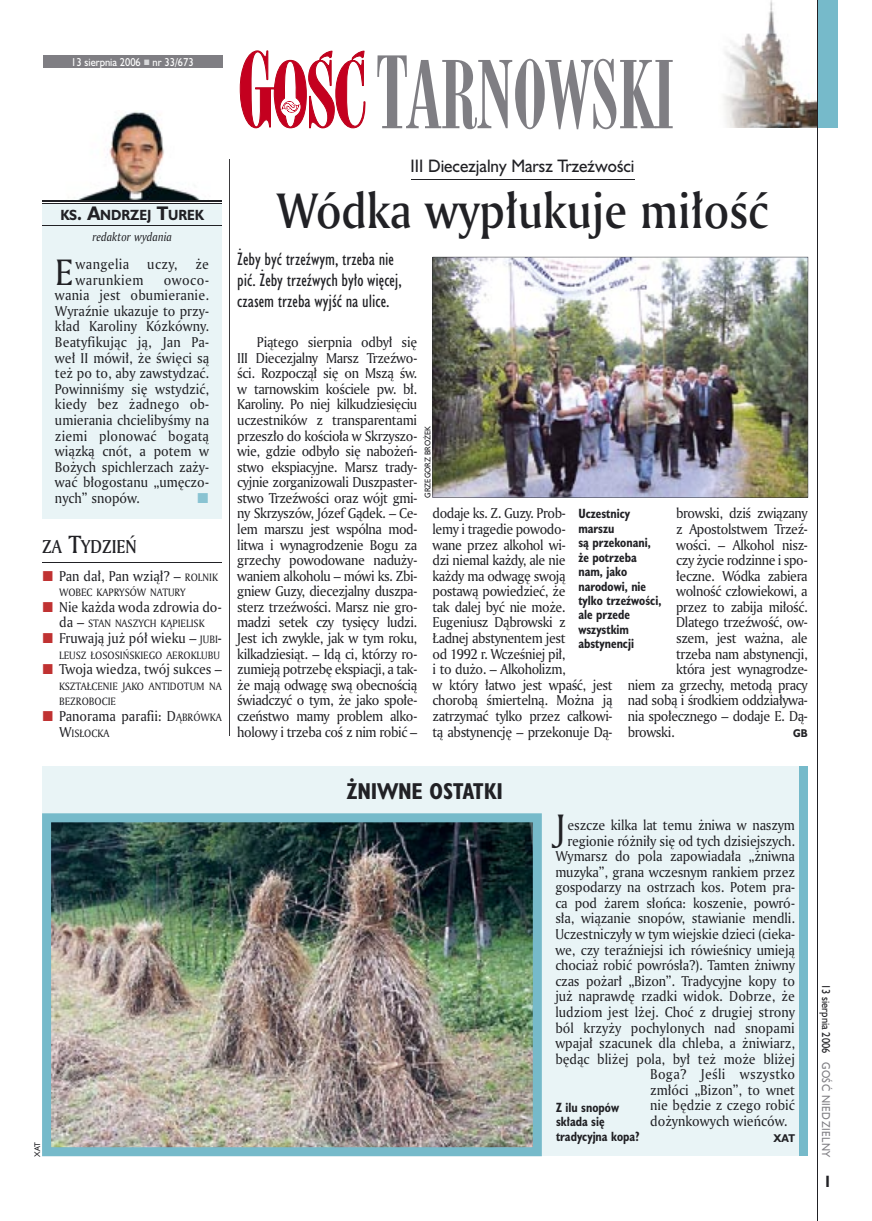
<style>
.page{position:relative;width:872px;height:1221px;background:#fff}
.page>*{position:absolute;margin:0;border:0;box-sizing:border-box;transform-origin:0 0}
.t1{font:90px "Modern 735 PL";color:#7f7e83;scale:.9 1}
.t2{font:48px "Amerigo Md PL";color:#212125;scale:.9 1}
.t3{font:35.55px "Amerigo PL";color:#212125;scale:.94 1}
.t4{font:700 21px "Humanst 521 Cn PL";color:#212125}
.t5{font:18px "Amerigo Md PL";color:#212125;scale:.9 1}
.t6{font:16.5px/21px "Humanst 521 Cn PL";color:#212125}
.t7{font:16.5px "Humanst 521 PL";color:#212125;scale:.94 1}
.t8{font:700 15px "Humanst 521 Cn PL";color:#212125;scale:.94 1}
.t9{font:13.8px/15.6px "Amerigo PL";letter-spacing:-.01em;color:#212125;text-align:justify;scale:.94 1}
.t10{font:13.8px/15.6px "Amerigo PL";letter-spacing:-.03em;color:#212125;scale:.94 1}
.t11{font:13.8px "Amerigo PL";letter-spacing:.01em;color:#212125;scale:.94 1}
.t12{font:13.8px "Amerigo PL";letter-spacing:.02em;color:#212125;scale:.94 1}
.t13{font:13.8px "Amerigo PL";letter-spacing:.035em;color:#212125;scale:.94 1}
.t14{font:13.8px "Amerigo PL";letter-spacing:.03em;color:#212125;scale:.94 1}
.t15{font:700 13.5px "Humanst 521 PL";color:#212125;scale:.9 1}
.t16{font:700 12.3px/14.4px "Humanst 521 Cn PL";color:#212125;scale:.94 1}
.t17{font:italic 11.7px "Amerigo PL";color:#212125;scale:.94 1}
.t18{font:10.5px "Humanst 521 PL";color:#fff;scale:.9 1}
.t19{font:10.5px "Humanst 521 PL";letter-spacing:.05em;color:#7f7e83;scale:.9 1}
.t20{font:10.5px "Humanst 521 PL";color:#212125;scale:.9 1}
.t21{font:10.35px/15.6px "Amerigo PL";color:#212125;scale:.94 1}
.t22{font:700 10.35px "Humanst 521 PL";color:#212125;scale:.9 1}
.t23{font:7.5px "Humanst 521 PL";color:#212125;scale:.94 1}
.s1{font-size:18px}
.s2{font-size:24px}
.s3{font-size:10.35px}
.s4{font-size:13.8px}
.s5{font-size:96px}
</style>
<div class="page">
<img style="left:723px;top:0;width:94px;height:127px">
<svg style="left:240px;top:50px;width:125px;height:78px"></svg>
<div style="left:43px;top:55px;width:179px;height:13px;background:#7f7e83"></div>
<div style="left:818px;top:0;width:19px;height:127px;background:#76baca"></div>
<hr style="left:817px;top:0;width:1px;height:1220px;background:#212125">
<div style="left:42px;top:203px;width:180px;height:315px;background:#e9f4f6"></div>
<div style="left:42px;top:766px;width:765px;height:389px;background:#e9f4f6"></div>
<img style="left:42px;top:813px;width:500px;height:343px">
<div style="left:799px;top:766px;width:8px;height:390px;background:#76baca"></div>
<hr style="left:42px;top:562px;width:180px;height:1px;background:#212125">
<img style="left:432px;top:257px;width:376px;height:240px">
<hr style="left:230px;top:159px;width:1px;height:576px;background:#3b3a3d">
<hr style="left:410px;top:179px;width:224px;height:1px;background:#212125">
<img style="left:42px;top:111px;width:180px;height:90px">
<hr style="left:42px;top:201px;width:180px;height:1px;background:#212125">
<hr style="left:42px;top:203px;width:180px;height:1px;background:#212125">
<hr style="left:42px;top:225px;width:180px;height:1px;background:#212125">
<p class="t18" style="left:71px;top:55px;width:138px">13 sierpnia 2006 nr 33/673</p>
<p class="t15" style="left:60px;top:206px;width:161px">KS<span class="s1">. A</span>NDRZEJ <span class="s1">T</span>UREK</p>
<p class="t17" style="left:92px;top:229px;width:86px">redaktor wydania</p>
<h3 class="t3" style="left:55px;top:248px;width:21px">E</h3>
<p class="t14" style="left:76px;top:255px;width:59px">wangelia</p>
<p class="t9" style="left:147px;top:256px;width:34px">uczy,</p>
<p class="t9" style="left:195px;top:256px;width:16px">że</p>
<p class="t13" style="left:76px;top:270px;width:74px">warunkiem</p>
<p class="t9" style="left:55px;top:271px;width:165px;text-indent:109px">owoco&shy;wania jest obumieranie.<br>Wyraźnie ukazuje to przy&shy;kład Karoliny Kózkówny.<br>Beatyfikując ją, Jan Pa&shy;weł II mówił, że święci są też po to, aby zawstydzać.<br>Powinniśmy się wstydzić, kiedy bez żadnego ob&shy;umierania chcielibyśmy na ziemi plonować bogatą wiązką cnót, a potem w Bożych spichlerzach zaży&shy;wać błogostanu „umęczo&shy;nych” snopów.</p>
<h3 class="t5" style="left:42px;top:534px;width:107px">ZA <span class="s2">T</span>YDZIEŃ</h3>
<p class="t9" style="left:59px;top:567px;width:170px">Pan dał, Pan wziął? – <span class="s3">ROLNIK</span></p>
<p class="t21" style="left:59px;top:584px;width:136px">WOBEC KAPRYSÓW NATURY</p>
<p class="t9" style="left:59px;top:598px;width:174px">Nie każda woda zdrowia do-</p>
<p class="t21" style="left:59px;top:615px;width:156px"><span class="s4">da –</span> STAN NASZYCH KĄPIELISK</p>
<p class="t9" style="left:59px;top:630px;width:175px">Fruwają już pół wieku – <span class="s3">JUBI</span>-</p>
<p class="t21" style="left:59px;top:646px;width:172px">LEUSZ ŁOSOSIŃSKIEGO AEROKLUBU</p>
<p class="t9" style="left:59px;top:661px;width:175px">Twoja wiedza, twój sukces –</p>
<p class="t21" style="left:59px;top:678px;width:175px">KSZTAŁCENIE JAKO ANTIDOTUM NA<br>BEZROBOCIE</p>
<p class="t9" style="left:59px;top:707px;width:175px">Panorama parafii: D<span class="s3">ĄBRÓWKA</span></p>
<p class="t21" style="left:59px;top:724px;width:55px"><span class="s4">W</span>ISŁOCKA</p>
<h1 class="t1" style="left:376px;top:40px;width:333px"><span class="s5">T</span>ARNOWSKI</h1>
<p class="t7" style="left:410px;top:155px;width:240px">III Diecezjalny Marsz Trzeźwości</p>
<h2 class="t2" style="left:276px;top:179px;width:548px">Wódka wypłukuje miłość</h2>
<p class="t6" style="left:237px;top:249px;width:166px">Żeby być trzeźwym, trzeba nie pić. Żeby trzeźwych było więcej, czasem trzeba wyjść na ulice.</p>
<p class="t9" style="left:237px;top:334px;width:193px;text-indent:20px">Piątego sierpnia odbył się III Diecezjalny Marsz Trzeźwo&shy;ści. Rozpoczął się on Mszą św. w tarnowskim kościele pw. bł.<br>Karoliny. Po niej kilkudziesięciu uczestników z transparentami przeszło do kościoła w Skrzyszo&shy;wie, gdzie odbyło się nabożeń&shy;stwo ekspiacyjne. Marsz trady&shy;cyjnie zorganizowali Duszpaster&shy;stwo Trzeźwości oraz wójt gmi&shy;ny Skrzyszów, Józef Gądek. – Ce&shy;lem marszu jest wspólna mod&shy;litwa i wynagrodzenie Bogu za grzechy powodowane naduży&shy;waniem alkoholu – mówi ks. Zbi&shy;gniew Guzy, diecezjalny duszpa&shy;sterz trzeźwości. Marsz nie gro&shy;madzi setek czy tysięcy ludzi.<br>Jest ich zwykle, jak w tym roku, kilkadziesiąt. – Idą ci, którzy ro&shy;zumieją potrzebę ekspiacji, a tak&shy;że mają odwagę swą obecnością świadczyć o tym, że jako społe&shy;czeństwo mamy problem alko&shy;holowy i trzeba coś z nim robić –</p>
<p class="t23" style="left:422px;top:497px;width:77px;rotate:-90deg">GRZEGORZ BROŻEK</p>
<p class="t10" style="left:432px;top:505px;width:193px">dodaje ks. Z. Guzy. Prob-<br>lemy i tragedie powodo-<br>wane przez alkohol wi-<br>dzi niemal każdy, ale nie<br>każdy ma odwagę swoją postawą powiedzieć, że<br>tak dalej być nie może.<br>Eugeniusz Dąbrowski z<br>Ładnej abstynentem jest<br>od 1992 r. Wcześniej pił,<br>i to dużo. – Alkoholizm,<br>w który łatwo jest wpaść, jest chorobą śmiertelną. Można ją zatrzymać tylko przez całkowi&shy;tą abstynencję – przekonuje Dą-</p>
<p class="t10" style="left:676px;top:505px;width:141px">browski, dziś związany</p>
<p class="t16" style="left:578px;top:506px;width:90px">Uczestnicy marszu<br>są przekonani, że potrzeba nam, jako narodowi, nie tylko trzeźwości, ale przede wszystkim abstynencji</p>
<p class="t10" style="left:676px;top:521px;width:141px">z Apostolstwem Trzeź-</p>
<p class="t10" style="left:676px;top:536px;width:141px">wości. – Alkohol nisz-</p>
<p class="t10" style="left:676px;top:552px;width:141px">czy życie rodzinne i spo-</p>
<p class="t10" style="left:676px;top:567px;width:141px">łeczne. Wódka zabiera</p>
<p class="t10" style="left:676px;top:583px;width:141px">wolność człowiekowi, a</p>
<p class="t10" style="left:676px;top:598px;width:141px">przez to zabija miłość.</p>
<p class="t10" style="left:676px;top:614px;width:141px">Dlatego trzeźwość, ow-</p>
<p class="t10" style="left:676px;top:630px;width:141px">szem, jest ważna, ale</p>
<p class="t10" style="left:676px;top:645px;width:141px">trzeba nam abstynencji,</p>
<p class="t10" style="left:676px;top:661px;width:141px">która jest wynagrodze-</p>
<p class="t10" style="left:628px;top:676px;width:193px">niem za grzechy, metodą pracy</p>
<p class="t10" style="left:628px;top:692px;width:193px">nad sobą i środkiem oddziaływa-</p>
<p class="t10" style="left:628px;top:707px;width:193px">nia społecznego – dodaje E. Dą-</p>
<p class="t10" style="left:628px;top:723px;width:51px">browski.</p>
<p class="t22" style="left:793px;top:725px;width:18px">GB</p>
<p class="t23" style="left:32px;top:1156px;width:17px;rotate:-90deg">XAT</p>
<h3 class="t4" style="left:347px;top:777px;width:157px">ŻNIWNE OSTATKI</h3>
<h3 class="t3" style="left:555px;top:803px;width:12px">J</h3>
<p class="t9" style="left:567px;top:816px;width:244px">eszcze kilka lat temu żniwa w naszym</p>
<p class="t9" style="left:567px;top:832px;width:244px">regionie różniły się od tych dzisiejszych.</p>
<p class="t9" style="left:555px;top:848px;width:256px">Wymarsz do pola zapowiadała „żniwna</p>
<p class="t9" style="left:555px;top:863px;width:256px">muzyka”, grana wczesnym rankiem przez</p>
<p class="t9" style="left:555px;top:879px;width:256px">gospodarzy na ostrzach kos. Potem pra-</p>
<p class="t9" style="left:555px;top:894px;width:256px">ca pod żarem słońca: koszenie, powró-</p>
<p class="t9" style="left:555px;top:910px;width:256px">sła, wiązanie snopów, stawianie mendli.</p>
<p class="t9" style="left:555px;top:925px;width:256px">Uczestniczyły w tym wiejskie dzieci (cieka-</p>
<p class="t9" style="left:555px;top:941px;width:256px">we, czy teraźniejsi ich rówieśnicy umieją</p>
<p class="t9" style="left:555px;top:957px;width:256px">chociaż robić powrósła?). Tamten żniwny</p>
<p class="t9" style="left:555px;top:972px;width:256px">czas pożarł „Bizon”. Tradycyjne kopy to</p>
<p class="t9" style="left:555px;top:988px;width:256px">już naprawdę rzadki widok. Dobrze, że</p>
<p class="t9" style="left:555px;top:1003px;width:256px">ludziom jest lżej. Choć z drugiej strony</p>
<p class="t11" style="left:555px;top:1018px;width:256px">ból krzyży pochylonych nad snopami</p>
<p class="t9" style="left:555px;top:1034px;width:256px">wpajał szacunek dla chleba, a żniwiarz,</p>
<p class="t9" style="left:555px;top:1050px;width:256px">będąc bliżej pola, był też może bliżej</p>
<p class="t12" style="left:650px;top:1064px;width:155px">Boga? Jeśli wszystko</p>
<p class="t9" style="left:650px;top:1081px;width:155px">zmłóci „Bizon”, to wnet</p>
<p class="t9" style="left:650px;top:1097px;width:155px">nie będzie z czego robić</p>
<p class="t9" style="left:650px;top:1112px;width:147px">dożynkowych wieńców.</p>
<p class="t22" style="left:773px;top:1130px;width:25px">XAT</p>
<p class="t16" style="left:556px;top:1099px;width:91px">Z ilu snopów składa się tradycyjna kopa?</p>
<p class="t20" style="left:833px;top:983px;width:79px;rotate:90deg">13 sierpnia 2006</p>
<p class="t19" style="left:833px;top:1061px;width:108px;rotate:90deg">GOŚĆ NIEDZIELNY</p>
<p class="t8" style="left:825px;top:1170px;width:6px">I</p>
</div>
